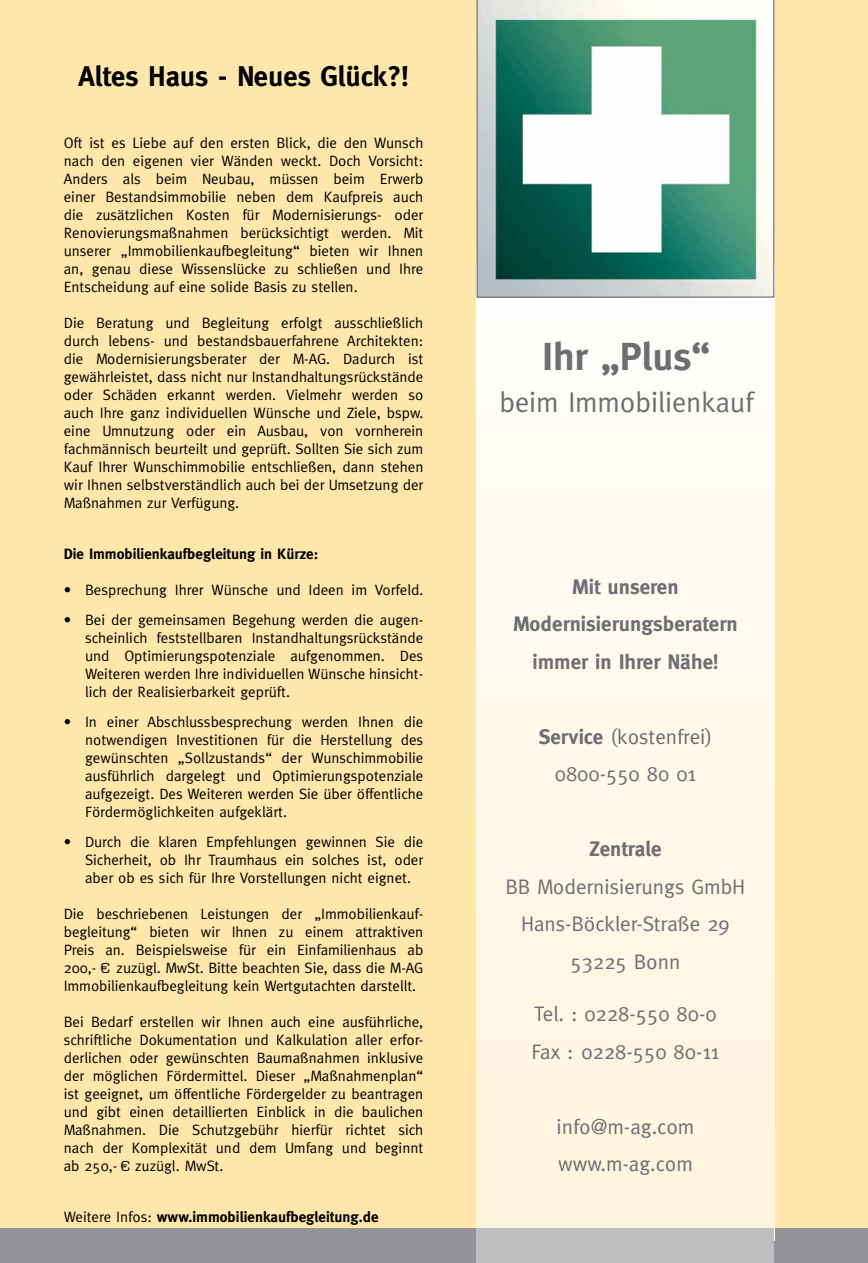
<style>
.page{position:relative;width:868px;height:1263px;background:#fff}
.page>*{position:absolute;margin:0;border:0;box-sizing:border-box;transform-origin:0 0}
.t1{font:700 39px "Meta";color:#6d6e71}
.t2{font:700 28.5px "Meta";color:#000}
.t3{font:28.5px "Meta";letter-spacing:-.005em;color:#6d6e71}
.t4{font:21px/37.5px "Meta";color:#6d6e71;text-align:center}
.t5{font:700 21px/37.5px "Meta";color:#6d6e71;text-align:center}
.t6{font:15px/18px "Meta";color:#000;text-align:justify}
.t7{font:700 15px "Meta";color:#000}
.s1{font-family:"Eurostile"}
.s2{font-weight:400}
.s3{font-weight:700}
</style>
<div class="page">
<div style="left:0;top:0;width:867px;height:1263px;background:#ffe6ab"></div>
<div style="left:0;top:1229px;width:867px;height:34px;background:#939598"></div>
<div style="left:476px;top:264px;width:298px;height:976px;background:linear-gradient(to bottom,#fffefc,#fef3db)"></div>
<div style="left:476px;top:1229px;width:298px;height:34px;background:#bcbec0"></div>
<svg style="left:476px;top:0;width:298px;height:298px;background:#8fb8aa"></svg>
<h2 class="t2" style="left:79px;top:60px;width:331px">Altes Haus - Neues Glück?!</h2>
<p class="t6" style="left:64px;top:134px;width:361px">Oft ist es Liebe auf den ersten Blick, die den Wunsch nach den eigenen vier Wänden weckt. Doch Vorsicht:<br>Anders als beim Neubau, müssen beim Erwerb einer Bestandsimmobilie neben dem Kaufpreis auch die zusätzlichen Kosten für Modernisierungs- oder Renovierungsmaßnahmen berücksichtigt werden. Mit unserer „Immobilienkaufbegleitung“ bieten wir Ihnen an, genau diese Wissenslücke zu schließen und Ihre Entscheidung auf eine solide Basis zu stellen.</p>
<p class="t6" style="left:64px;top:314px;width:361px">Die Beratung und Begleitung erfolgt ausschließlich durch lebens- und bestandsbauerfahrene Architekten: die Modernisierungsberater der M-AG. Dadurch ist gewährleistet, dass nicht nur Instandhaltungsrückstände oder Schäden erkannt werden. Vielmehr werden so auch Ihre ganz individuellen Wünsche und Ziele, bspw. eine Umnutzung oder ein Ausbau, von vornherein fachmännisch beurteilt und geprüft. Sollten Sie sich zum Kauf Ihrer Wunschimmobilie entschließen, dann stehen wir Ihnen selbstverständlich auch bei der Umsetzung der Maßnahmen zur Verfügung.</p>
<p class="t7" style="left:64px;top:545px;width:256px">Die Immobilienkaufbegleitung in Kürze:</p>
<p class="t6" style="left:64px;top:581px;width:361px">• Besprechung Ihrer Wünsche und Ideen im Vorfeld.</p>
<p class="t6" style="left:85px;top:611px;width:340px;text-indent:-21px">• Bei der gemeinsamen Begehung werden die augen&shy;scheinlich feststellbaren Instandhaltungsrückstände und Optimierungspotenziale aufgenommen. Des Weiteren werden Ihre individuellen Wünsche hinsicht&shy;lich der Realisierbarkeit geprüft.</p>
<p class="t6" style="left:85px;top:713px;width:340px;text-indent:-21px">• In einer Abschlussbesprechung werden Ihnen die notwendigen Investitionen für die Herstellung des gewünschten „Sollzustands“ der Wunschimmobilie ausführlich dargelegt und Optimierungspotenziale aufgezeigt. Des Weiteren werden Sie über öffentliche Fördermöglichkeiten aufgeklärt.</p>
<p class="t6" style="left:85px;top:833px;width:340px;text-indent:-21px">• Durch die klaren Empfehlungen gewinnen Sie die Sicherheit, ob Ihr Traumhaus ein solches ist, oder aber ob es sich für Ihre Vorstellungen nicht eignet.</p>
<p class="t6" style="left:64px;top:905px;width:361px">Die beschriebenen Leistungen der „Immobilienkauf&shy;begleitung“ bieten wir Ihnen zu einem attraktiven Preis an. Beispielsweise für ein Einfamilienhaus ab 200,- <span class="s1">€</span> zuzügl. MwSt. Bitte beachten Sie, dass die M-AG Immobilienkaufbegleitung kein Wertgutachten darstellt.</p>
<p class="t6" style="left:64px;top:1013px;width:361px">Bei Bedarf erstellen wir Ihnen auch eine ausführliche, schriftliche Dokumentation und Kalkulation aller erfor&shy;derlichen oder gewünschten Baumaßnahmen inklusive der möglichen Fördermittel. Dieser „Maßnahmenplan“ ist geeignet, um öffentliche Fördergelder zu beantragen und gibt einen detaillierten Einblick in die baulichen Maßnahmen. Die Schutzgebühr hierfür richtet sich nach der Komplexität und dem Umfang und beginnt ab 250,- <span class="s1">€</span> zuzügl. MwSt.</p>
<p class="t7" style="left:64px;top:1208px;width:316px"><span class="s2">Weitere Infos:</span> www.immobilienkaufbegleitung.de</p>
<h1 class="t1" style="left:542px;top:334px;width:170px">Ihr „Plus“</h1>
<h2 class="t3" style="left:499px;top:386px;width:255px">beim Immobilienkauf</h2>
<h3 class="t5" style="left:513px;top:568px;width:226px">Mit unseren<br>Modernisierungsberatern immer in Ihrer Nähe!</h3>
<h3 class="t4" style="left:538px;top:718px;width:175px"><span class="s3">Service</span> (kostenfrei)<br>0800-550 80 01</h3>
<h3 class="t5" style="left:589px;top:830px;width:74px">Zentrale</h3>
<h3 class="t4" style="left:505px;top:868px;width:241px">BB Modernisierungs GmbH<br>Hans-Böckler-Straße 29<br>53225 Bonn</h3>
<h3 class="t4" style="left:531px;top:995px;width:189px;text-align:left">Tel. : 0228-550 80-0<br>Fax : 0228-550 80-11</h3>
<h3 class="t4" style="left:556px;top:1107px;width:139px;text-align:left">info@m-ag.com www.m-ag.com</h3>
</div>
